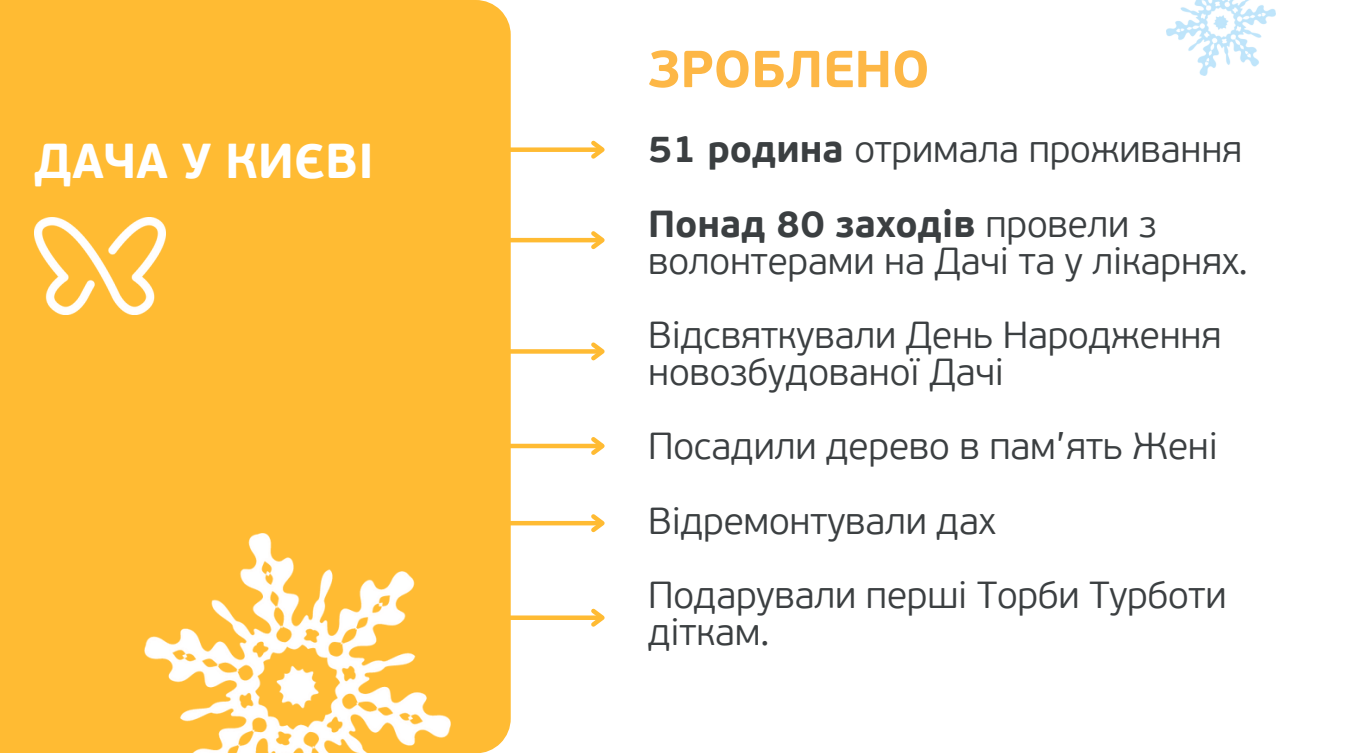
<style>
.page{position:relative;width:1345px;height:753px;background:#fff}
.page>*{position:absolute;margin:0;border:0;box-sizing:border-box;transform-origin:0 0}
.t1{font:700 51.75px "PF Beau Sans Pro";letter-spacing:-.005em;color:#fdb746}
.t2{font:700 48.75px "PF Beau Sans Pro";letter-spacing:-.005em;color:#fff}
.t3{font:300 37.5px/37.2px "PF Beau Sans Pro";letter-spacing:-.005em;color:#3b3f41}
.s1{font-weight:700}
</style>
<div class="page">
<hr style="left:127px;top:238px;width:475px;height:4px;background:#fb3">
<svg style="left:587px;top:231px;width:18px;height:19px"></svg>
<div style="left:0;top:0;width:511px;height:753px;background:#fb3"></div>
<div style="left:127px;top:147px;width:475px;height:5px;background:#fb3"></div>
<svg style="left:587px;top:140px;width:18px;height:19px"></svg>
<div style="left:127px;top:349px;width:475px;height:5px;background:#fb3"></div>
<svg style="left:587px;top:342px;width:18px;height:19px"></svg>
<img style="left:34px;top:218px;width:132px;height:96px">
<hr style="left:127px;top:521px;width:475px;height:4px;background:#fb3">
<svg style="left:587px;top:514px;width:18px;height:19px"></svg>
<div style="left:127px;top:615px;width:475px;height:5px;background:#fb3"></div>
<svg style="left:587px;top:608px;width:18px;height:19px"></svg>
<img style="left:144px;top:534px;width:306px;height:219px">
<img style="left:1166px;top:0;width:109px;height:76px">
<hr style="left:127px;top:444px;width:475px;height:4px;background:#fb3">
<svg style="left:587px;top:437px;width:18px;height:18px"></svg>
<p class="t2" style="left:34px;top:141px;width:341px">ДАЧА У КИЄВІ</p>
<p class="t1" style="left:648px;top:48px;width:283px">ЗРОБЛЕНО</p>
<h1 class="t3" style="left:648px;top:134px;width:596px"><span class="s1">51 родина</span> отримала проживання</h1>
<p class="t3" style="left:648px;top:208px;width:601px"><span class="s1">Понад 80 заходів</span> провели з волонтерами на Дачі та у лікарнях.</p>
<p class="t3" style="left:648px;top:320px;width:575px">Відсвяткували День Народження новозбудованої Дачі</p>
<p class="t3" style="left:648px;top:431px;width:571px">Посадили дерево в пам’ять Жені</p>
<p class="t3" style="left:648px;top:505px;width:349px">Відремонтували дах</p>
<p class="t3" style="left:648px;top:580px;width:580px">Подарували перші Торби Турботи діткам.</p>
</div>
